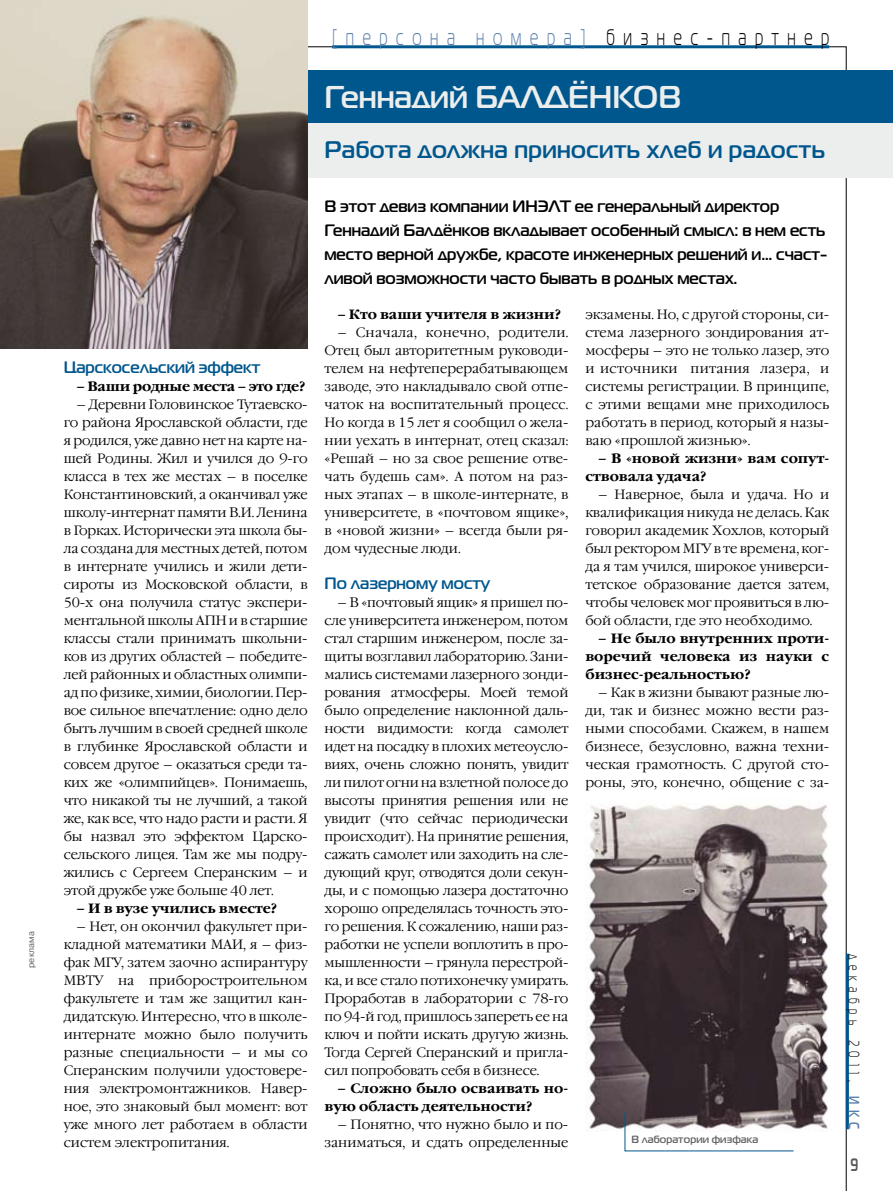
<style>
.page{position:relative;width:893px;height:1191px;background:#fff}
.page>*{position:absolute;margin:0;border:0;box-sizing:border-box;transform-origin:0 0}
.t1{font:700 31.5px "Magistral C";color:#eceded}
.t2{font:700 24px "Magistral C";letter-spacing:.02em;color:#00578d}
.t3{font:22.5px "Magistral C";letter-spacing:.55em;color:#5b80ab;scale:.7 1}
.t4{font:700 18px "Magistral C";color:#58585a;scale:.7 1}
.t5{font:700 16.5px/24px "Magistral C";color:#000}
.t6{font:700 16.5px "Magistral C";color:#00578d}
.t7{font:15px "Magistral C";letter-spacing:.55em;color:#000;scale:.7 1}
.t8{font:300 13.5px/18px "Garamond C";color:#000;text-align:justify}
.t9{font:700 13.5px/18px "Garamond C";color:#000}
.t10{font:700 13.5px "Garamond C";letter-spacing:-.02em;color:#000}
.t11{font:700 10.5px "Magistral C";letter-spacing:.01em;color:#646567}
.t12{font:9px "Pragmatica C";color:#646567}
.s1{color:#000}
.s2{font-weight:700;color:#5b80ab}
</style>
<div class="page">
<div style="left:307px;top:70px;width:586px;height:54px;background:#00578d"></div>
<div style="left:307px;top:124px;width:586px;height:54px;background:#eceded"></div>
<img style="left:586px;top:804px;width:242px;height:327px">
<svg style="left:625px;top:1112px;width:169px;height:39px"></svg>
<hr style="left:846px;top:953px;width:3px;height:176px;background:#00578d">
<hr style="left:332px;top:45px;width:497px;height:3px;background:#00578d">
<img style="left:0;top:0;width:307px;height:348px">
<p class="t12" style="left:26px;top:968px;width:38px;rotate:-90deg">реклама</p>
<p class="t6" style="left:64px;top:357px;width:198px">Царскосельский эффект</p>
<p class="t10" style="left:77px;top:379px;width:230px">– Ваши родные места – это где?</p>
<p class="t8" style="left:64px;top:396px;width:245px;text-indent:13px">– Деревни Головинское Тутаевско&shy;го района Ярославской области, где я родился, уже давно нет на карте на&shy;шей Родины. Жил и учился до 9-го класса в тех же местах – в поселке Константиновский, а оканчивал уже школу-интернат памяти В.И. Ленина в Горках. Исторически эта школа бы&shy;ла создана для местных детей, потом в интернате учились и жили дети&shy;сироты из Московской области, в 50-х она получила статус экспери&shy;ментальной школы АПН и в старшие классы стали принимать школьни&shy;ков из других областей – победите&shy;лей районных и областных олимпи&shy;ад по физике, химии, биологии. Пер&shy;вое сильное впечатление: одно дело быть лучшим в своей средней школе в глубинке Ярославской области и совсем другое – оказаться среди та&shy;ких же «олимпийцев». Понимаешь, что никакой ты не лучший, а такой же, как все, что надо расти и расти. Я бы назвал это эффектом Царско&shy;сельского лицея. Там же мы подру&shy;жились с Сергеем Сперанским – и этой дружбе уже больше 40 лет.</p>
<p class="t9" style="left:77px;top:900px;width:202px">– И в вузе учились вместе?</p>
<p class="t8" style="left:64px;top:918px;width:245px;text-indent:13px">– Нет, он окончил факультет при&shy;кладной математики МАИ, я – физ&shy;фак МГУ, затем заочно аспирантуру МВТУ на приборостроительном факультете и там же защитил кан&shy;дидатскую. Интересно, что в школе&shy;интернате можно было получить разные специальности – и мы со Сперанским получили удостовере&shy;ния электромонтажников. Навер&shy;ное, это знаковый был момент: вот уже много лет работаем в области систем электропитания.</p>
<h3 class="t3" style="left:332px;top:26px;width:712px">[персона номера] <span class="s1">бизнес-партнер</span></h3>
<h1 class="t1" style="left:324px;top:78px;width:333px">Геннадий БАЛДЁНКОВ</h1>
<h2 class="t2" style="left:325px;top:136px;width:502px">Работа должна приносить хлеб и радость</h2>
<p class="t5" style="left:324px;top:193px;width:504px">В этот девиз компании ИНЭЛТ ее генеральный директор Геннадий Балдёнков вкладывает особенный смысл: в нем есть место верной дружбе, красоте инженерных решений и… счаст&shy;ливой возможности часто бывать в родных местах.</p>
<p class="t9" style="left:337px;top:306px;width:225px">– Кто ваши учителя в жизни?</p>
<p class="t8" style="left:325px;top:324px;width:245px;text-indent:13px">– Сначала, конечно, родители.<br>Отец был авторитетным руководи&shy;телем на нефтеперерабатывающем заводе, это накладывало свой отпе&shy;чаток на воспитательный процесс.<br>Но когда в 15 лет я сообщил о жела&shy;нии уехать в интернат, отец сказал: «Решай – но за свое решение отве&shy;чать будешь сам». А потом на раз&shy;ных этапах – в школе-интернате, в университете, в «почтовом ящике», в «новой жизни» – всегда были ря&shy;дом чудесные люди.</p>
<p class="t6" style="left:325px;top:573px;width:167px">По лазерному мосту</p>
<p class="t8" style="left:325px;top:594px;width:245px;text-indent:13px">– В «почтовый ящик» я пришел по&shy;сле университета инженером, потом стал старшим инженером, после за&shy;щиты возглавил лабораторию. Зани&shy;мались системами лазерного зонди&shy;рования атмосферы. Моей темой было определение наклонной даль&shy;ности видимости: когда самолет идет на посадку в плохих метеоусло&shy;виях, очень сложно понять, увидит ли пилот огни на взлетной полосе до высоты принятия решения или не увидит (что сейчас периодически происходит). На принятие решения, сажать самолет или заходить на сле&shy;дующий круг, отводятся доли секун&shy;ды, и с помощью лазера достаточно хорошо определялась точность это&shy;го решения. К сожалению, наши раз&shy;работки не успели воплотить в про&shy;мышленности – грянула перестрой&shy;ка, и все стало потихонечку умирать.<br>Проработав в лаборатории с 78-го по 94-й год, пришлось запереть ее на ключ и пойти искать другую жизнь.<br>Тогда Сергей Сперанский и пригла&shy;сил попробовать себя в бизнесе.</p>
<p class="t9" style="left:325px;top:1080px;width:245px;text-indent:13px">– Сложно было осваивать но&shy;вую область деятельности?</p>
<p class="t8" style="left:325px;top:1116px;width:245px;text-align:right">– Понятно, что нужно было и по&shy;заниматься, и сдать определенные</p>
<p class="t8" style="left:585px;top:306px;width:245px">экзамены. Но, с другой стороны, си&shy;стема лазерного зондирования ат&shy;мосферы – это не только лазер, это и источники питания лазера, и системы регистрации. В принципе, с этими вещами мне приходилось работать в период, который я назы&shy;ваю «прошлой жизнью».</p>
<p class="t9" style="left:585px;top:450px;width:245px;text-indent:13px">– В «новой жизни» вам сопут&shy;ствовала удача?</p>
<p class="t8" style="left:585px;top:486px;width:245px;text-indent:13px">– Наверное, была и удача. Но и квалификация никуда не делась. Как говорил академик Хохлов, который был ректором МГУ в те времена, ког&shy;да я там учился, широкое универси&shy;тетское образование дается затем, чтобы человек мог проявиться в лю&shy;бой области, где это необходимо.</p>
<p class="t9" style="left:585px;top:630px;width:245px;text-align:justify;text-indent:13px">– Не было внутренних проти&shy;воречий человека из науки с бизнес-реальностью?</p>
<p class="t8" style="left:585px;top:684px;width:245px;text-indent:13px">– Как в жизни бывают разные лю&shy;ди, так и бизнес можно вести раз&shy;ными способами. Скажем, в нашем бизнесе, безусловно, важна техни&shy;ческая грамотность. С другой сто&shy;роны, это, конечно, общение с за-</p>
<p class="t11" style="left:631px;top:1133px;width:128px">В лаборатории физфака</p>
<p class="t7" style="left:862px;top:953px;width:252px;rotate:90deg">декабрь 2011, <span class="s2">ИКС</span></p>
<h3 class="t4" style="left:850px;top:1154px;width:13px">9</h3>
</div>
